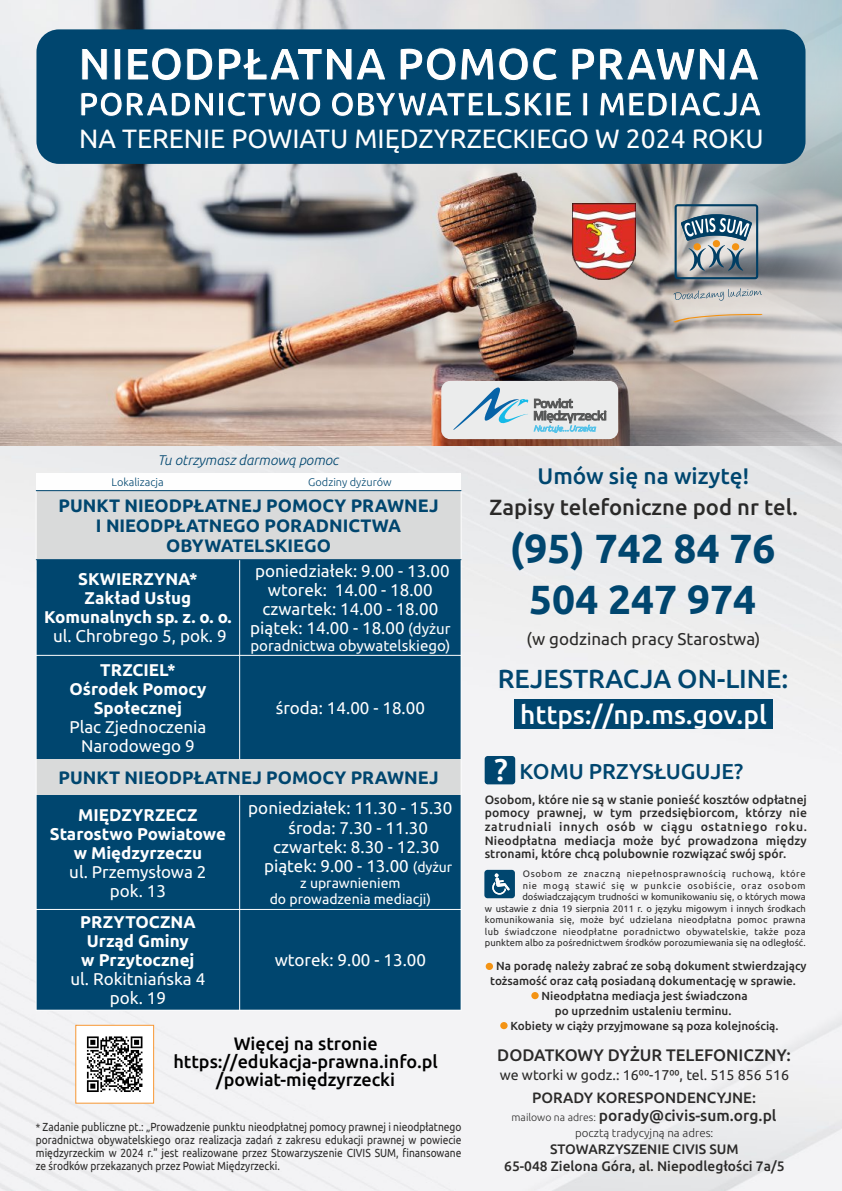
<style>
.page{position:relative;width:842px;height:1191px;background:#fff}
.page>*{position:absolute;margin:0;border:0;box-sizing:border-box;transform-origin:0 0}
.t1{font:700 40.6px/50.1px "Ubuntu";color:#00466f;text-align:center}
.t2{font:500 31.4px "Ubuntu";color:#fefefe}
.t3{font:26.5px "Ubuntu";color:#fefefe}
.t4{font:500 26.1px "Ubuntu";color:#fff}
.t5{font:500 26.1px "Ubuntu";color:#00466f}
.t6{font:500 22.5px "Ubuntu";color:#00466f}
.t7{font:500 22px "Ubuntu";color:#2b2a29}
.t8{font:500 21.5px "Ubuntu";color:#00466f}
.t9{font:700 18px/20.2px "Ubuntu";color:#00466f;text-align:center}
.t10{font:500 18px/18.2px "Ubuntu";color:#000;text-align:center}
.t11{font:17px/19.1px "Ubuntu";color:#fefefe;text-align:center}
.t12{font:700 17px/19.1px "Ubuntu";color:#fefefe;text-align:center}
.t13{font:17px "Ubuntu";color:#2b2a29}
.t14{font:500 16.7px "Ubuntu";color:#2b2a29}
.t15{font:500 15.5px "Ubuntu";color:#2b2a29}
.t16{font:15px "Ubuntu";color:#fefefe}
.t17{font:500 15px "Ubuntu";color:#2b2a29}
.t18{font:14.2px "Ubuntu";color:#2b2a29}
.t19{font:14px/15.7px "Ubuntu";color:#fefefe;text-align:center}
.t20{font:italic 300 14px "Ubuntu";color:#00466f}
.t21{font:500 13.7px/16.9px "Ubuntu";color:#2b2a29;text-align:center}
.t22{font:500 12.2px/13.6px "Ubuntu";color:#2b2a29;text-align:justify}
.t23{font:11.7px/13.1px "Ubuntu";color:#2b2a29;text-align:justify;scale:.88 1}
.t24{font:500 11.7px "Ubuntu";color:#2b2a29}
.t25{font:300 11.5px "Ubuntu";color:#2b2a29}
.t26{font:300 11px "Ubuntu";color:#00466f}
.t27{font:9.4px/11.5px "Ubuntu";letter-spacing:.025em;color:#2b2a29;text-align:right}
.s1{font-size:15px}
.s2{font-size:14px}
.s3{font-size:10.5px}
.s4{font-weight:300;font-size:10.5px}
</style>
<div class="page">
<img style="left:0;top:446px;width:842px;height:745px">
<img style="left:0;top:0;width:842px;height:446px">
<div style="left:36px;top:29px;width:769px;height:135px;background:#00466f;border-radius:22px"></div>
<svg style="left:81px;top:48px;width:677px;height:69px"></svg>
<svg style="left:268px;top:92px;width:493px;height:25px"></svg>
<div style="left:514px;top:699px;width:259px;height:30px;background:#00466f"></div>
<div style="left:484px;top:870px;width:31px;height:28px;background:#00466f;border-radius:3px"></div>
<div style="left:485px;top:756px;width:30px;height:28px;background:#00466f;border-radius:3px"></div>
<svg style="left:492px;top:873px;width:18px;height:22px"></svg>
<div style="left:486px;top:962px;width:7px;height:8px;background:#f39314;border-radius:50%"></div>
<div style="left:531px;top:992px;width:8px;height:7px;background:#f39314;border-radius:50%"></div>
<div style="left:500px;top:1022px;width:8px;height:7px;background:#f39314;border-radius:50%"></div>
<div style="left:36px;top:473px;width:425px;height:17px;background:#fefefe"></div>
<div style="left:76px;top:1025px;width:77px;height:78px;background:#fff"></div>
<div style="left:76px;top:1025px;width:78px;height:78px;border:1px solid #f79733"></div>
<svg style="left:86px;top:1036px;width:57px;height:56px"></svg>
<div style="left:36px;top:490px;width:425px;height:69px;background:#d9dada"></div>
<div style="left:36px;top:559px;width:204px;height:96px;background:#00466f"></div>
<div style="left:240px;top:559px;width:221px;height:96px;background:#00466f"></div>
<div style="left:36px;top:655px;width:204px;height:104px;background:#00466f"></div>
<div style="left:240px;top:655px;width:221px;height:104px;background:#00466f"></div>
<div style="left:36px;top:759px;width:425px;height:36px;background:#d9dada"></div>
<div style="left:36px;top:795px;width:204px;height:114px;background:#00466f"></div>
<div style="left:240px;top:795px;width:221px;height:114px;background:#00466f"></div>
<div style="left:36px;top:909px;width:204px;height:101px;background:#00466f"></div>
<div style="left:240px;top:909px;width:221px;height:101px;background:#00466f"></div>
<hr style="left:36px;top:490px;width:1px;height:520px;background:#fefefe">
<hr style="left:239px;top:795px;width:1px;height:215px;background:#fefefe">
<hr style="left:239px;top:559px;width:1px;height:200px;background:#fefefe">
<hr style="left:461px;top:490px;width:1px;height:520px;background:#fefefe">
<hr style="left:36px;top:1010px;width:425px;height:1px;background:#fefefe">
<hr style="left:36px;top:909px;width:425px;height:1px;background:#fefefe">
<hr style="left:36px;top:655px;width:425px;height:1px;background:#fefefe">
<hr style="left:36px;top:559px;width:425px;height:1px;background:#00466f">
<hr style="left:36px;top:490px;width:425px;height:1px;background:#00466f">
<div style="left:441px;top:381px;width:177px;height:58px;background:#ebecec;border-radius:9px"></div>
<div style="left:638px;top:168px;width:160px;height:190px;background:#fefefe;opacity:.98"></div>
<svg style="left:675px;top:204px;width:83px;height:75px"></svg>
<div style="left:713px;top:240px;width:7px;height:7px;background:#f39314;border-radius:50%"></div>
<svg style="left:672px;top:314px;width:92px;height:8px"></svg>
<svg style="left:674px;top:288px;width:88px;height:13px"></svg>
<img style="left:573px;top:203px;width:62px;height:76px">
<svg style="left:453px;top:387px;width:153px;height:46px"></svg>
<h3 class="t3" style="left:79px;top:128px;width:686px">NA TERENIE POWIATU MIĘDZYRZECKIEGO W 2024 ROKU</h3>
<h3 class="t20" style="left:157px;top:454px;width:183px">Tu otrzymasz darmową pomoc</h3>
<p class="t26" style="left:112px;top:477px;width:54px">Lokalizacja</p>
<p class="t26" style="left:308px;top:477px;width:85px">Godziny dyżurów</p>
<h3 class="t9" style="left:59px;top:496px;width:382px">PUNKT NIEODPŁATNEJ POMOCY PRAWNEJ<br>I NIEODPŁATNEGO PORADNICTWA<br>OBYWATELSKIEGO</h3>
<h3 class="t12" style="left:44px;top:570px;width:189px">SKWIERZYNA*<br>Zakład Usług<br>Komunalnych sp. z. o. o.</h3>
<h3 class="t11" style="left:53px;top:628px;width:175px">ul. Chrobrego 5, pok. 9</h3>
<h3 class="t11" style="left:250px;top:562px;width:202px">poniedziałek: 9.00 - 13.00 wtorek: 14.00 - 18.00 czwartek: 14.00 - 18.00 piątek: 14.00 - 18.00 <span class="s1">(dyżur</span></h3>
<h3 class="t16" style="left:250px;top:639px;width:201px">poradnictwa obywatelskiego)</h3>
<h3 class="t12" style="left:69px;top:661px;width:139px">TRZCIEL*<br>Ośrodek Pomocy<br>Społecznej</h3>
<h3 class="t11" style="left:69px;top:718px;width:139px">Plac Zjednoczenia<br>Narodowego 9</h3>
<h3 class="t11" style="left:276px;top:699px;width:151px">środa: 14.00 - 18.00</h3>
<h3 class="t9" style="left:59px;top:768px;width:382px">PUNKT NIEODPŁATNEJ POMOCY PRAWNEJ</h3>
<h3 class="t12" style="left:50px;top:806px;width:178px">MIĘDZYRZECZ<br>Starostwo Powiatowe w Międzyrzeczu</h3>
<h3 class="t11" style="left:69px;top:863px;width:139px">ul. Przemysłowa 2 pok. 13</h3>
<h3 class="t11" style="left:248px;top:800px;width:206px">poniedziałek: 11.30 - 15.30</h3>
<h3 class="t11" style="left:288px;top:819px;width:141px">środa: 7.30 - 11.30</h3>
<h3 class="t11" style="left:273px;top:838px;width:168px">czwartek: 8.30 - 12.30</h3>
<h3 class="t11" style="left:264px;top:857px;width:190px">piątek: 9.00 - 13.00 <span class="s2">(dyżur</span></h3>
<h3 class="t19" style="left:270px;top:876px;width:163px">z uprawnieniem<br>do prowadzenia mediacji)</h3>
<h3 class="t12" style="left:80px;top:913px;width:117px">PRZYTOCZNA<br>Urząd Gminy w Przytocznej</h3>
<h3 class="t11" style="left:71px;top:970px;width:136px">ul. Rokitniańska 4 pok. 19</h3>
<h3 class="t11" style="left:275px;top:951px;width:153px">wtorek: 9.00 - 13.00</h3>
<h3 class="t10" style="left:173px;top:1035px;width:266px">Więcej na stronie https://edukacja-prawna.info.pl /powiat-międzyrzecki</h3>
<p class="t23" style="left:36px;top:1121px;width:485px"><span class="s3">*</span> Zadanie publiczne pt.: „Prowadzenie punktu nieodpłatnej pomocy prawnej i nieodpłatnego poradnictwa obywatelskiego oraz realizacja zadań z zakresu edukacji prawnej w powiecie międzyrzeckim w 2024 r.” jest realizowane przez Stowarzyszenie CIVIS SUM, finansowane ze środków przekazanych przez Powiat Międzyrzecki.</p>
<h3 class="t6" style="left:537px;top:467px;width:213px">Umów się na wizytę!</h3>
<h3 class="t7" style="left:489px;top:497px;width:310px">Zapisy telefoniczne pod nr tel.</h3>
<h1 class="t1" style="left:510px;top:526px;width:267px">(95) 742 84 76<br>504 247 974</h1>
<h3 class="t13" style="left:527px;top:632px;width:235px">(w godzinach pracy Starostwa)</h3>
<h3 class="t5" style="left:498px;top:668px;width:292px">REJESTRACJA ON-LINE:</h3>
<h3 class="t4" style="left:520px;top:703px;width:248px">https://np.ms.gov.pl</h3>
<h2 class="t2" style="left:494px;top:757px;width:15px">?</h2>
<h3 class="t8" style="left:519px;top:762px;width:225px">KOMU PRZYSŁUGUJE?</h3>
<p class="t22" style="left:485px;top:793px;width:324px">Osobom, które nie są w stanie ponieść kosztów odpłatnej pomocy prawnej, w tym przedsiębiorcom, którzy nie zatrudniali innych osób w ciągu ostatniego roku.<br>Nieodpłatna mediacja może być prowadzona między stronami, które chcą polubownie rozwiązać swój spór.</p>
<p class="t27" style="left:485px;top:868px;width:322px">Osobom ze znaczną niepełnosprawnością ruchową, które<br>nie mogą stawić się w punkcie osobiście, oraz osobom doświadczającym trudności w komunikowaniu się, o których mowa<br>w ustawie z dnia 19 sierpnia 2011 r. o języku migowym i innych środkach komunikowania się, może być udzielana nieodpłatna pomoc prawna lub świadczone nieodpłatne poradnictwo obywatelskie, także poza punktem albo za pośrednictwem środków porozumiewania się na odległość.</p>
<p class="t24" style="left:496px;top:961px;width:312px">Na poradę należy zabrać ze sobą dokument stwierdzający</p>
<p class="t24" style="left:490px;top:976px;width:307px">tożsamość oraz całą posiadaną dokumentację w sprawie.</p>
<p class="t24" style="left:541px;top:991px;width:208px">Nieodpłatna mediacja jest świadczona</p>
<p class="t24" style="left:555px;top:1006px;width:178px">po uprzednim ustaleniu terminu.</p>
<p class="t24" style="left:510px;top:1020px;width:270px">Kobiety w ciąży przyjmowane są poza kolejnością.</p>
<h3 class="t14" style="left:497px;top:1047px;width:295px">DODATKOWY DYŻUR TELEFONICZNY:</h3>
<h3 class="t18" style="left:500px;top:1068px;width:291px">we wtorki w godz.: 16⁰⁰-17⁰⁰, tel. 515 856 516</h3>
<h3 class="t17" style="left:532px;top:1091px;width:225px">PORADY KORESPONDENCYJNE:</h3>
<h3 class="t15" style="left:512px;top:1108px;width:266px"><span class="s4">mailowo na adres:</span> porady@civis-sum.org.pl</h3>
<p class="t25" style="left:575px;top:1127px;width:140px">pocztą tradycyjną na adres:</p>
<h3 class="t21" style="left:504px;top:1141px;width:282px">STOWARZYSZENIE CIVIS SUM<br>65-048 Zielona Góra, al. Niepodległości 7a/5</h3>
</div>
